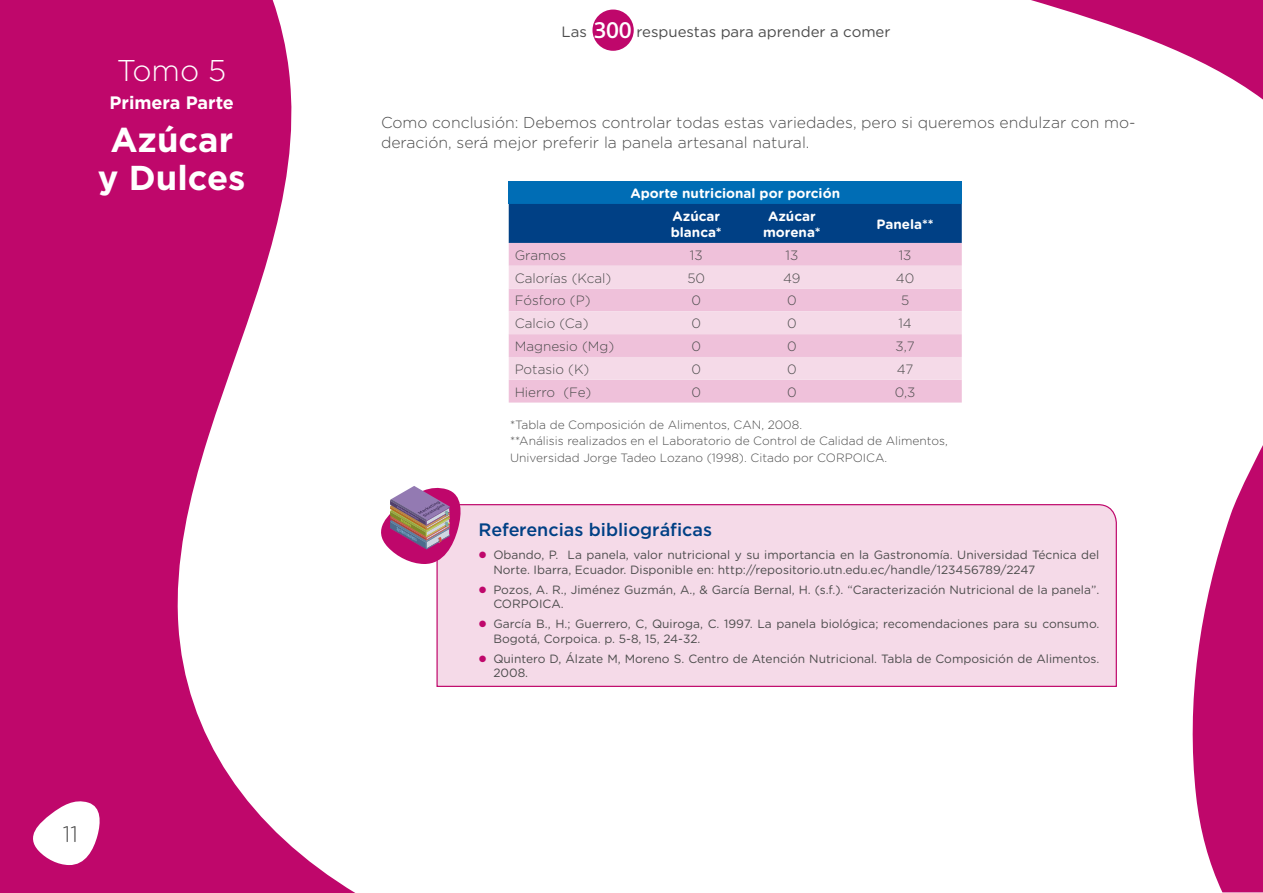
<style>
.page{position:relative;width:1263px;height:893px;background:#fff}
.page>*{position:absolute;margin:0;border:0;box-sizing:border-box;transform-origin:0 0}
.t1{font:700 34.5px/37.5px "Gotham";color:#fff;text-align:center}
.t2{font:300 30px "Gotham";color:#fff}
.t3{font:500 24px "Bliss Pro";color:#fff}
.t4{font:300 22.5px "Gotham Rounded";color:#4c4c4c}
.t5{font:500 18px "Gotham";color:#004085}
.t6{font:700 18px "Gotham";color:#fff}
.t7{font:300 15.75px/20.2px "Gotham Rounded";color:#4c4c4c}
.t8{font:15px "Gotham Rounded";color:#4c4c4c}
.t9{font:300 13.5px "Gotham Rounded";color:#4c4c4c}
.t10{font:700 13.5px/22.8px "Gotham Rounded";color:#fff}
.t11{font:12px/14.2px "Gotham Rounded";color:#4c4c4c}
.t12{font:300 12px/16.2px "Gotham Rounded";color:#4c4c4c}
</style>
<div class="page">
<svg style="left:0;top:0;width:356px;height:893px;fill:#bf076b"></svg>
<svg style="left:1031px;top:0;width:232px;height:100px"></svg>
<svg style="left:1192px;top:445px;width:71px;height:447px"></svg>
<svg style="left:25px;top:798px;width:77px;height:67px"></svg>
<div style="left:592px;top:10px;width:42px;height:41px;background:#bf076b;border-radius:50%"></div>
<div style="left:436px;top:504px;width:681px;height:183px;background:#f5dae8"></div>
<img style="left:381px;top:486px;width:82px;height:78px">
<div style="left:509px;top:181px;width:453px;height:23px;background:#006db5"></div>
<div style="left:509px;top:204px;width:453px;height:39px;background:#004085"></div>
<div style="left:509px;top:243px;width:453px;height:160px;background:#efc1da"></div>
<svg style="left:509px;top:266px;width:453px;height:114px;fill:#f5dae8"></svg>
<svg style="left:479px;top:552px;width:7px;height:7px"></svg>
<svg style="left:479px;top:586px;width:7px;height:7px"></svg>
<svg style="left:479px;top:621px;width:7px;height:7px"></svg>
<svg style="left:479px;top:655px;width:7px;height:7px"></svg>
<h3 class="t3" style="left:594px;top:15px;width:40px">300</h3>
<p class="t8" style="left:561px;top:21px;width:27px">Las</p>
<p class="t8" style="left:636px;top:21px;width:256px">respuestas para aprender a comer</p>
<h2 class="t2" style="left:117px;top:54px;width:111px">Tomo 5</h2>
<h3 class="t6" style="left:109px;top:92px;width:126px">Primera Parte</h3>
<h1 class="t1" style="left:98px;top:120px;width:149px">Azúcar y Dulces</h1>
<h3 class="t7" style="left:381px;top:112px;width:756px">Como conclusión: Debemos controlar todas estas variedades, pero si queremos endulzar con mo&shy;deración, será mejor preferir la panela artesanal natural.</h3>
<p class="t10" style="left:672px;top:181px;width:169px;text-indent:-42px">Aporte nutricional por porción<br>Azúcar</p>
<p class="t10" style="left:671px;top:220px;width:52px">blanca*</p>
<p class="t10" style="left:763px;top:207px;width:59px;line-height:16.2px;text-align:center">Azúcar morena*</p>
<p class="t10" style="left:877px;top:212px;width:59px">Panela**</p>
<p class="t9" style="left:515px;top:246px;width:53px">Gramos</p>
<p class="t9" style="left:690px;top:246px;width:14px">13</p>
<p class="t9" style="left:785px;top:246px;width:14px">13</p>
<p class="t9" style="left:899px;top:246px;width:14px">13</p>
<p class="t9" style="left:515px;top:269px;width:98px">Calorías (Kcal)</p>
<p class="t9" style="left:687px;top:269px;width:19px">50</p>
<p class="t9" style="left:783px;top:269px;width:19px">49</p>
<p class="t9" style="left:896px;top:269px;width:20px">40</p>
<p class="t9" style="left:515px;top:292px;width:77px">Fósforo (P)</p>
<p class="t9" style="left:691px;top:292px;width:11px">0</p>
<p class="t9" style="left:787px;top:292px;width:11px">0</p>
<p class="t9" style="left:901px;top:292px;width:10px">5</p>
<p class="t9" style="left:515px;top:314px;width:75px">Calcio (Ca)</p>
<p class="t9" style="left:691px;top:314px;width:11px">0</p>
<p class="t9" style="left:787px;top:314px;width:11px">0</p>
<p class="t9" style="left:898px;top:314px;width:15px">14</p>
<p class="t9" style="left:515px;top:337px;width:101px">Magnesio (Mg)</p>
<p class="t9" style="left:691px;top:337px;width:11px">0</p>
<p class="t9" style="left:787px;top:337px;width:11px">0</p>
<p class="t9" style="left:896px;top:337px;width:20px">3,7</p>
<p class="t9" style="left:515px;top:360px;width:76px">Potasio (K)</p>
<p class="t9" style="left:691px;top:360px;width:11px">0</p>
<p class="t9" style="left:787px;top:360px;width:11px">0</p>
<p class="t9" style="left:897px;top:360px;width:18px">47</p>
<p class="t9" style="left:515px;top:383px;width:78px">Hierro (Fe)</p>
<p class="t9" style="left:691px;top:383px;width:11px">0</p>
<p class="t9" style="left:787px;top:383px;width:11px">0</p>
<p class="t9" style="left:895px;top:383px;width:22px">0,3</p>
<p class="t12" style="left:510px;top:416px;width:439px">*Tabla de Composición de Alimentos, CAN, 2008.<br>**Análisis realizados en el Laboratorio de Control de Calidad de Alimentos,<br>Universidad Jorge Tadeo Lozano (1998). Citado por CORPOICA.</p>
<h3 class="t5" style="left:478px;top:520px;width:235px">Referencias bibliográficas</h3>
<p class="t11" style="left:493px;top:548px;width:608px">Obando, P. La panela, valor nutricional y su importancia en la Gastronomía. Universidad Técnica del<br>Norte. Ibarra, Ecuador. Disponible en: http://repositorio.utn.edu.ec/handle/123456789/2247</p>
<p class="t11" style="left:493px;top:582px;width:607px">Pozos, A. R., Jiménez Guzmán, A., &amp; García Bernal, H. (s.f.). “Caracterización Nutricional de la panela”.<br>CORPOICA.</p>
<p class="t11" style="left:493px;top:617px;width:608px">García B., H.; Guerrero, C, Quiroga, C. 1997. La panela biológica; recomendaciones para su consumo.<br>Bogotá, Corpoica. p. 5-8, 15, 24-32.</p>
<p class="t11" style="left:493px;top:651px;width:608px">Quintero D, Álzate M, Moreno S. Centro de Atención Nutricional. Tabla de Composición de Alimentos.<br>2008.</p>
<h3 class="t4" style="left:63px;top:819px;width:17px">11</h3>
</div>
